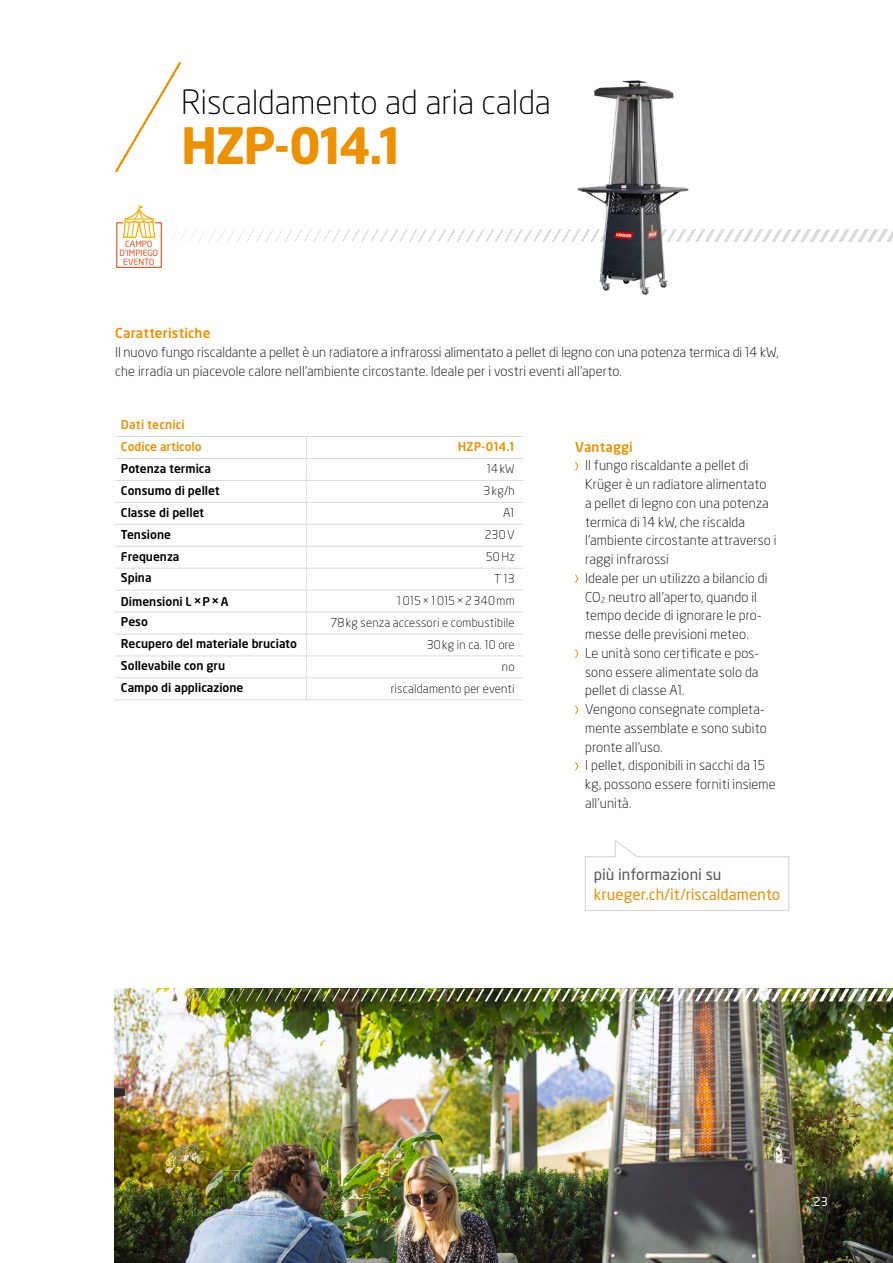
<style>
.page{position:relative;width:893px;height:1263px;background:#fff}
.page>*{position:absolute;margin:0;border:0;box-sizing:border-box;transform-origin:0 0}
.t1{font:700 49.5px "Neo Sans Pro";letter-spacing:-.04em;color:#ee9100}
.t2{font:300 33px "Neo Sans Pro";letter-spacing:-.005em;color:#000}
.t3{font:15.3px "Neo Sans Pro";letter-spacing:.005em;color:#eb9000}
.t4{font:15.3px "Neo Sans Pro";color:#575756}
.t5{font:300 13.5px/18.8px "Neo Sans Pro";letter-spacing:.01em;color:#000}
.t6{font:500 13.5px "Neo Sans Pro";letter-spacing:.01em;color:#ee9100}
.t7{font:500 12px "Neo Sans Pro";color:#000}
.t8{font:300 12px "Neo Sans Pro";letter-spacing:.015em;color:#000}
.t9{font:500 12px/21.9px "Neo Sans Pro";color:#ee9100}
.t10{font:12px "Neo Sans Pro";color:#fff}
.t11{font:8.55px/9.3px "Neo Sans Pro";color:#e94e1b;text-align:center}
.s1{font-size:13.5px}
</style>
<div class="page">
<svg style="left:575px;top:461px;width:4px;height:10px"></svg>
<svg style="left:575px;top:574px;width:4px;height:9px"></svg>
<svg style="left:575px;top:649px;width:4px;height:9px"></svg>
<svg style="left:575px;top:705px;width:4px;height:10px"></svg>
<svg style="left:575px;top:762px;width:4px;height:9px"></svg>
<svg style="left:115px;top:62px;width:66px;height:111px"></svg>
<img style="left:115px;top:989px;width:778px;height:274px">
<hr style="left:115px;top:458px;width:191px;height:1px;background:#dadada">
<hr style="left:306px;top:458px;width:217px;height:1px;background:#dadada">
<hr style="left:115px;top:480px;width:191px;height:1px;background:#dadada">
<hr style="left:306px;top:480px;width:217px;height:1px;background:#dadada">
<hr style="left:115px;top:502px;width:191px;height:1px;background:#dadada">
<hr style="left:306px;top:502px;width:217px;height:1px;background:#dadada">
<hr style="left:115px;top:524px;width:191px;height:1px;background:#dadada">
<hr style="left:306px;top:524px;width:217px;height:1px;background:#dadada">
<hr style="left:115px;top:546px;width:191px;height:1px;background:#dadada">
<hr style="left:306px;top:546px;width:217px;height:1px;background:#dadada">
<hr style="left:115px;top:568px;width:191px;height:1px;background:#dadada">
<hr style="left:306px;top:568px;width:217px;height:1px;background:#dadada">
<hr style="left:115px;top:590px;width:191px;height:1px;background:#dadada">
<hr style="left:306px;top:590px;width:217px;height:1px;background:#dadada">
<hr style="left:115px;top:612px;width:191px;height:1px;background:#dadada">
<hr style="left:306px;top:612px;width:217px;height:1px;background:#dadada">
<hr style="left:115px;top:634px;width:191px;height:1px;background:#dadada">
<hr style="left:306px;top:634px;width:217px;height:1px;background:#dadada">
<hr style="left:115px;top:655px;width:191px;height:1px;background:#dadada">
<hr style="left:306px;top:655px;width:217px;height:1px;background:#dadada">
<hr style="left:115px;top:677px;width:191px;height:1px;background:#dadada">
<hr style="left:306px;top:677px;width:217px;height:1px;background:#dadada">
<hr style="left:115px;top:699px;width:191px;height:1px;background:#dadada">
<hr style="left:306px;top:699px;width:217px;height:1px;background:#dadada">
<hr style="left:115px;top:436px;width:191px;height:1px;background:#dadada">
<hr style="left:306px;top:436px;width:217px;height:1px;background:#dadada">
<svg style="left:306px;top:437px;width:1px;height:262px"></svg>
<img style="left:122px;top:989px;width:771px;height:12px">
<svg style="left:584px;top:840px;width:206px;height:71px"></svg>
<div style="left:116px;top:222px;width:46px;height:46px;border:1px solid #e94e1b"></div>
<svg style="left:122px;top:205px;width:771px;height:37px"></svg>
<img style="left:576px;top:80px;width:114px;height:216px">
<h2 class="t2" style="left:181px;top:82px;width:371px">Riscaldamento ad aria calda</h2>
<h1 class="t1" style="left:181px;top:114px;width:221px">HZP-014.1</h1>
<p class="t11" style="left:120px;top:239px;width:40px">CAMPO<br>D’IMPIEGO<br>EVENTO</p>
<p class="t6" style="left:115px;top:325px;width:97px">Caratteristiche</p>
<p class="t5" style="left:115px;top:343px;width:665px">Il nuovo fungo riscaldante a pellet è un radiatore a infrarossi alimentato a pellet di legno con una potenza termica di 14 kW, che irradia un piacevole calore nell’ambiente circostante. Ideale per i vostri eventi all’aperto.</p>
<p class="t9" style="left:121px;top:413px;width:82px">Dati tecnici<br>Codice articolo</p>
<p class="t9" style="left:458px;top:436px;width:58px">HZP-014.1</p>
<p class="t7" style="left:121px;top:461px;width:92px">Potenza termica</p>
<p class="t8" style="left:487px;top:462px;width:29px">14kW</p>
<p class="t7" style="left:121px;top:483px;width:100px">Consumo di pellet</p>
<p class="t8" style="left:483px;top:484px;width:33px">3kg/h</p>
<p class="t7" style="left:121px;top:505px;width:85px">Classe di pellet</p>
<p class="t8" style="left:503px;top:505px;width:13px">A1</p>
<p class="t7" style="left:121px;top:527px;width:52px">Tensione</p>
<p class="t8" style="left:485px;top:527px;width:31px">230V</p>
<p class="t7" style="left:121px;top:548px;width:60px">Frequenza</p>
<p class="t8" style="left:486px;top:549px;width:30px">50Hz</p>
<p class="t7" style="left:121px;top:570px;width:32px">Spina</p>
<p class="t8" style="left:494px;top:571px;width:22px">T 13</p>
<p class="t7" style="left:121px;top:593px;width:109px">Dimensioni L<span class="s1">×</span>P<span class="s1">×</span>A</p>
<p class="t8" style="left:397px;top:593px;width:119px">1015×1015×2340mm</p>
<p class="t7" style="left:121px;top:614px;width:29px">Peso</p>
<p class="t8" style="left:331px;top:615px;width:185px">78kg senza accessori e combustibile</p>
<p class="t7" style="left:121px;top:636px;width:177px">Recupero del materiale bruciato</p>
<p class="t8" style="left:427px;top:637px;width:89px">30kg in ca. 10 ore</p>
<p class="t7" style="left:121px;top:658px;width:106px">Sollevabile con gru</p>
<p class="t8" style="left:502px;top:659px;width:14px">no</p>
<p class="t7" style="left:121px;top:680px;width:124px">Campo di applicazione</p>
<p class="t8" style="left:391px;top:681px;width:125px">riscaldamento per eventi</p>
<p class="t6" style="left:575px;top:438px;width:59px">Vantaggi</p>
<p class="t5" style="left:585px;top:456px;width:193px">Il fungo riscaldante a pellet di<br>Krüger è un radiatore alimentato<br>a pellet di legno con una potenza termica di 14 kW, che riscalda l’ambiente circostante attraverso i raggi infrarossi<br>Ideale per un utilizzo a bilancio di<br>CO<sub>2</sub> neutro all’aperto, quando il tempo decide di ignorare le pro&shy;messe delle previsioni meteo.<br>Le unità sono certificate e pos&shy;sono essere alimentate solo da pellet di classe A1.<br>Vengono consegnate completa&shy;mente assemblate e sono subito pronte all’uso.<br>I pellet, disponibili in sacchi da 15 kg, possono essere forniti insieme all’unità.</p>
<p class="t4" style="left:594px;top:864px;width:129px">più informazioni su</p>
<p class="t3" style="left:594px;top:885px;width:188px">krueger.ch/it/riscaldamento</p>
<p class="t10" style="left:813px;top:1194px;width:16px">23</p>
</div>
